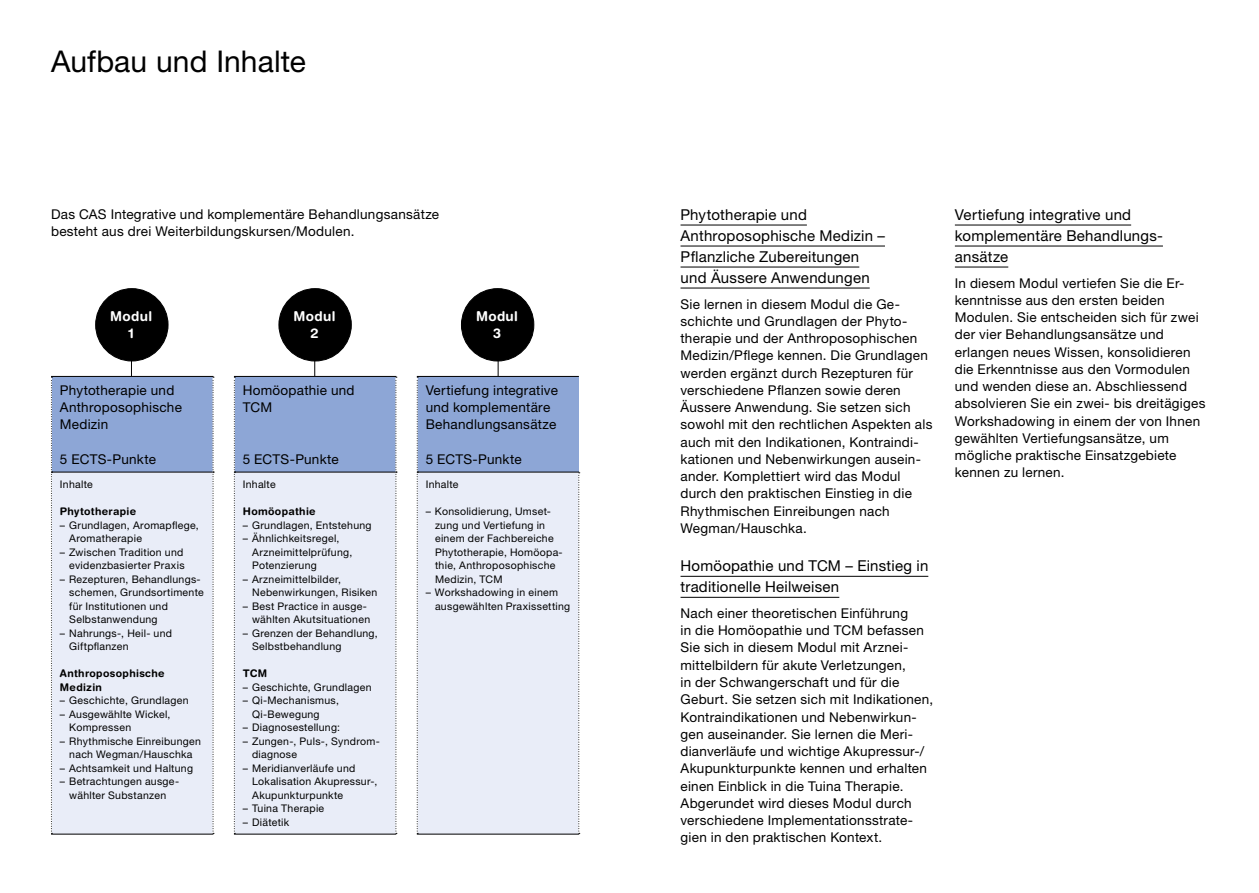
<style>
.page{position:relative;width:1259px;height:893px;background:#fff}
.page>*{position:absolute;margin:0;border:0;box-sizing:border-box;transform-origin:0 0}
.t1{font:30px "Helvetica Neue LT Pro";letter-spacing:.005em;color:#000}
.t2{font:15px/21px "Helvetica Neue LT Pro";letter-spacing:.015em;color:#000}
.t3{font:13.5px/17.2px "Helvetica Neue LT Pro";letter-spacing:.02em;color:#000}
.t4{font:700 13.5px/17.2px "Helvetica Rounded LT Pro";letter-spacing:.025em;color:#fff;text-align:center}
.t5{font:10.5px/13.5px "Helvetica Neue LT Pro";letter-spacing:.03em;color:#000}
.t6{font:700 10.5px/13.5px "Helvetica Rounded LT Pro";letter-spacing:.03em;color:#000}
</style>
<div class="page">
<hr style="left:131px;top:339px;width:1px;height:37px;background:#000">
<hr style="left:314px;top:339px;width:1px;height:37px;background:#000">
<hr style="left:498px;top:339px;width:1px;height:37px;background:#000">
<div style="left:96px;top:289px;width:72px;height:72px;background:#000;border-radius:50%"></div>
<div style="left:95px;top:288px;width:73px;height:73px;border:1px solid #000;border-radius:50%"></div>
<div style="left:279px;top:289px;width:72px;height:72px;background:#000;border-radius:50%"></div>
<div style="left:279px;top:288px;width:73px;height:73px;border:1px solid #000;border-radius:50%"></div>
<div style="left:461px;top:289px;width:73px;height:72px;background:#000;border-radius:50%"></div>
<div style="left:461px;top:288px;width:73px;height:73px;border:1px solid #000;border-radius:50%"></div>
<div style="left:417px;top:376px;width:162px;height:96px;background:#8da6d6"></div>
<svg style="left:397px;top:472px;width:181px;height:362px;background:#ebeef8"></svg>
<hr style="left:417px;top:376px;width:162px;height:1px;background:#000">
<hr style="left:417px;top:472px;width:162px;height:1px;background:#000">
<hr style="left:51px;top:834px;width:162px;height:1px;background:#000">
<hr style="left:234px;top:834px;width:162px;height:1px;background:#000">
<hr style="left:417px;top:834px;width:162px;height:1px;background:#000">
<svg style="left:51px;top:376px;width:346px;height:458px;background:#d6deef"></svg>
<svg style="left:417px;top:377px;width:1px;height:457px"></svg>
<svg style="left:578px;top:472px;width:2px;height:362px"></svg>
<hr style="left:680px;top:225px;width:127px;height:1px;background:#000">
<hr style="left:680px;top:246px;width:205px;height:1px;background:#000">
<hr style="left:680px;top:267px;width:179px;height:1px;background:#000">
<hr style="left:680px;top:288px;width:189px;height:1px;background:#000">
<hr style="left:680px;top:576px;width:248px;height:1px;background:#000">
<hr style="left:680px;top:597px;width:159px;height:1px;background:#000">
<hr style="left:955px;top:225px;width:176px;height:1px;background:#000">
<hr style="left:955px;top:246px;width:208px;height:1px;background:#000">
<hr style="left:955px;top:267px;width:53px;height:1px;background:#000">
<h1 class="t1" style="left:51px;top:43px;width:256px">Aufbau und Inhalte</h1>
<p class="t3" style="left:51px;top:205px;width:390px">Das CAS Integrative und komplementäre Behandlungsansätze besteht aus drei Weiterbildungskursen/Modulen.</p>
<p class="t2" style="left:680px;top:204px;width:206px">Phytotherapie und<br>Anthroposophische Medizin –<br>Pflanzliche Zubereitungen und Äussere Anwendungen</p>
<p class="t3" style="left:680px;top:295px;width:253px">Sie lernen in diesem Modul die Ge&shy;schichte und Grundlagen der Phyto&shy;therapie und der Anthroposophischen Medizin/Pflege kennen. Die Grundlagen werden ergänzt durch Rezepturen für verschiedene Pflanzen sowie deren Äussere Anwendung. Sie setzen sich sowohl mit den rechtlichen Aspekten als auch mit den Indikationen, Kontraindi&shy;kationen und Nebenwirkungen ausein&shy;ander. Komplettiert wird das Modul durch den praktischen Einstieg in die Rhythmischen Einreibungen nach Wegman/Hauschka.</p>
<p class="t2" style="left:680px;top:555px;width:249px">Homöopathie und TCM – Einstieg in traditionelle Heilweisen</p>
<p class="t3" style="left:680px;top:604px;width:254px">Nach einer theoretischen Einführung<br>in die Homöopathie und TCM befassen Sie sich in diesem Modul mit Arznei&shy;mittelbildern für akute Verletzungen,<br>in der Schwangerschaft und für die Geburt. Sie setzen sich mit Indikationen, Kontraindikationen und Nebenwirkun&shy;gen auseinander. Sie lernen die Meri&shy;dianverläufe und wichtige Akupressur-/ Akupunkturpunkte kennen und erhalten einen Einblick in die Tuina Therapie.<br>Abgerundet wird dieses Modul durch verschiedene Implementationsstrate&shy;gien in den praktischen Kontext.</p>
<p class="t4" style="left:110px;top:307px;width:43px">Modul<br>1</p>
<p class="t4" style="left:293px;top:307px;width:43px">Modul<br>2</p>
<p class="t4" style="left:476px;top:307px;width:43px">Modul<br>3</p>
<p class="t3" style="left:426px;top:381px;width:134px">Vertiefung integrative und komplementäre<br>Behandlungsansätze</p>
<p class="t3" style="left:426px;top:450px;width:98px">5 ECTS-Punkte</p>
<p class="t3" style="left:60px;top:381px;width:123px">Phytotherapie und<br>Anthroposophische<br>Medizin</p>
<p class="t3" style="left:60px;top:450px;width:98px">5 ECTS-Punkte</p>
<p class="t3" style="left:243px;top:381px;width:113px">Homöopathie und<br>TCM</p>
<p class="t3" style="left:243px;top:450px;width:98px">5 ECTS-Punkte</p>
<p class="t5" style="left:60px;top:477px;width:34px">Inhalte</p>
<p class="t6" style="left:60px;top:504px;width:78px">Phytotherapie</p>
<p class="t5" style="left:69px;top:518px;width:131px;text-indent:-9px">– Grundlagen, Aromapflege,<br>Aromatherapie</p>
<p class="t5" style="left:60px;top:545px;width:126px;text-align:right">– Zwischen Tradition und evidenzbasierter Praxis</p>
<p class="t5" style="left:69px;top:572px;width:136px;text-indent:-9px">– Rezepturen, Behandlungs&shy;schemen, Grundsortimente für Institutionen und<br>Selbstanwendung</p>
<p class="t5" style="left:69px;top:626px;width:104px;text-indent:-9px">– Nahrungs-, Heil- und<br>Giftpflanzen</p>
<p class="t6" style="left:60px;top:666px;width:106px">Anthroposophische<br>Medizin</p>
<p class="t5" style="left:60px;top:693px;width:130px">– Geschichte, Grundlagen</p>
<p class="t5" style="left:69px;top:707px;width:103px;text-indent:-9px">– Ausgewählte Wickel,<br>Kompressen</p>
<p class="t5" style="left:60px;top:734px;width:143px;text-align:center">– Rhythmische Einreibungen nach Wegman/Hauschka</p>
<p class="t5" style="left:60px;top:761px;width:135px">– Achtsamkeit und Haltung</p>
<p class="t5" style="left:60px;top:774px;width:121px;text-align:center">– Betrachtungen ausge&shy;wählter Substanzen</p>
<p class="t5" style="left:243px;top:477px;width:34px">Inhalte</p>
<p class="t6" style="left:243px;top:504px;width:74px">Homöopathie</p>
<p class="t5" style="left:243px;top:518px;width:130px">– Grundlagen, Entstehung</p>
<p class="t5" style="left:252px;top:531px;width:102px;text-indent:-9px">– Ähnlichkeitsregel,<br>Arzneimittelprüfung,<br>Potenzierung</p>
<p class="t5" style="left:252px;top:572px;width:126px;text-indent:-9px">– Arzneimittelbilder,<br>Nebenwirkungen, Risiken</p>
<p class="t5" style="left:252px;top:599px;width:120px;text-indent:-9px">– Best Practice in ausge&shy;wählten Akutsituationen</p>
<p class="t5" style="left:252px;top:626px;width:127px;text-indent:-9px">– Grenzen der Behandlung,<br>Selbstbehandlung</p>
<p class="t6" style="left:243px;top:666px;width:26px">TCM</p>
<p class="t5" style="left:243px;top:680px;width:130px">– Geschichte, Grundlagen</p>
<p class="t5" style="left:252px;top:693px;width:88px;text-indent:-9px">– Qi-Mechanismus,<br>Qi-Bewegung</p>
<p class="t5" style="left:243px;top:720px;width:99px">– Diagnosestellung:</p>
<p class="t5" style="left:252px;top:734px;width:129px;text-indent:-9px">– Zungen-, Puls-, Syndrom&shy;diagnose</p>
<p class="t5" style="left:252px;top:761px;width:127px;text-indent:-9px">– Meridianverläufe und<br>Lokalisation Akupressur-,<br>Akupunkturpunkte</p>
<p class="t5" style="left:243px;top:801px;width:83px">– Tuina Therapie</p>
<p class="t5" style="left:243px;top:815px;width:48px">– Diätetik</p>
<p class="t5" style="left:426px;top:477px;width:34px">Inhalte</p>
<p class="t5" style="left:435px;top:504px;width:129px;text-indent:-9px">– Konsolidierung, Umset&shy;zung und Vertiefung in einem der Fachbereiche<br>Phytotherapie, Homöopa&shy;thie, Anthroposophische<br>Medizin, TCM</p>
<p class="t5" style="left:435px;top:585px;width:137px;text-indent:-9px">– Workshadowing in einem ausgewählten Praxissetting</p>
<p class="t2" style="left:955px;top:204px;width:208px">Vertiefung integrative und komplementäre Behandlungs&shy;ansätze</p>
<p class="t3" style="left:955px;top:274px;width:252px">In diesem Modul vertiefen Sie die Er&shy;kenntnisse aus den ersten beiden Modulen. Sie entscheiden sich für zwei der vier Behandlungsansätze und erlangen neues Wissen, konsolidieren die Erkenntnisse aus den Vormodulen und wenden diese an. Abschliessend absolvieren Sie ein zwei- bis dreitägiges Workshadowing in einem der von Ihnen gewählten Vertiefungsansätze, um mögliche praktische Einsatzgebiete kennen zu lernen.</p>
</div>
